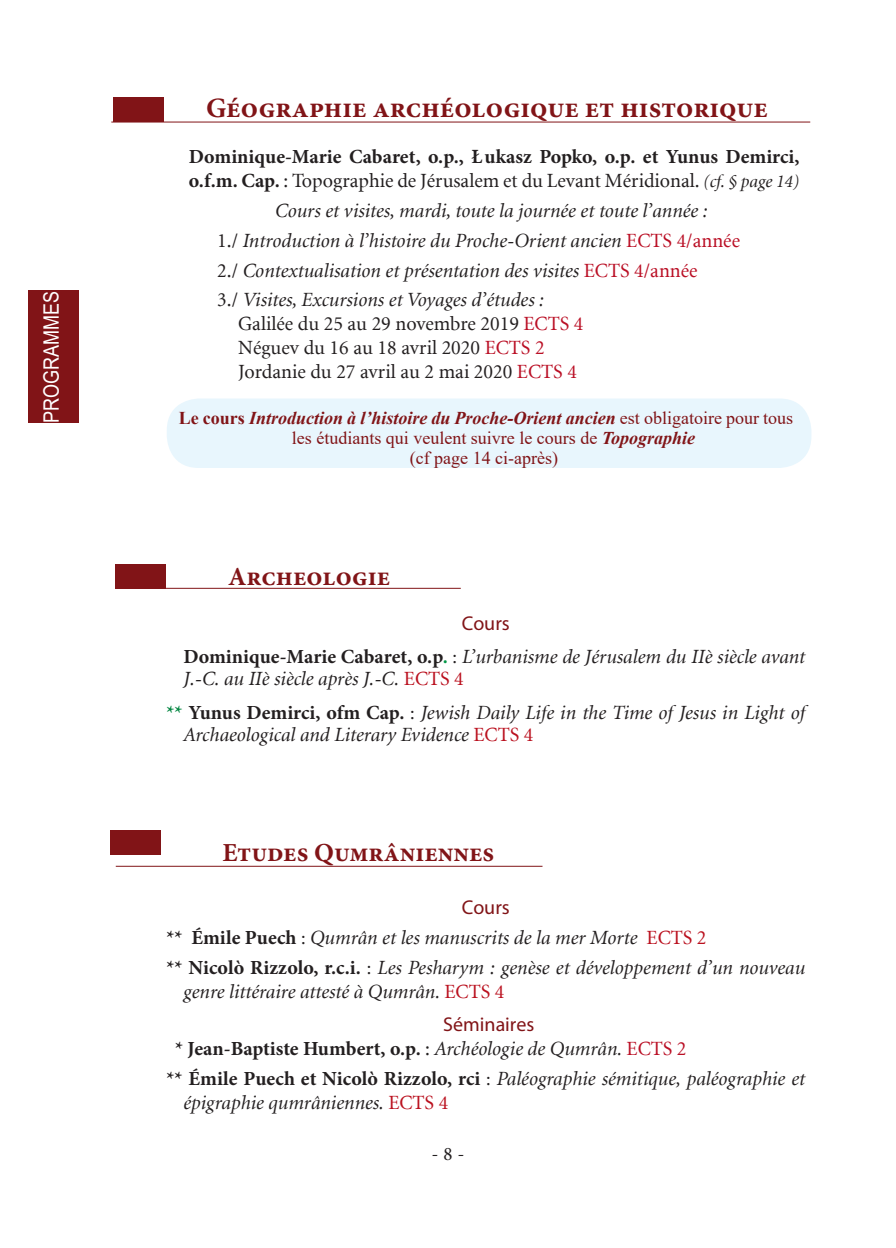
<style>
.page{position:relative;width:896px;height:1248px;background:#fff}
.page>*{position:absolute;margin:0;border:0;box-sizing:border-box;transform-origin:0 0}
.t1{font:700 28px "Minion Pro";color:#811417}
.t2{font:700 26px "Minion Pro";color:#811417}
.t3{font:21.2px "Arial";color:#fff;scale:.85 1}
.t4{font:italic 20px/22px "Minion LT";color:#231f20}
.t5{font:20px/24px "Minion LT";color:#231f20}
.t6{font:700 20px "Minion Pro";letter-spacing:-.005em;color:#231f20}
.t7{font:20px "Myriad Pro";color:#811417}
.t8{font:20px "Minion Pro";color:#231f20}
.t9{font:italic 700 18px "Times New Roman";color:#811417}
.t10{font:18px "Times New Roman";color:#811417}
.s1{font-family:"Minion LT"}
.s2{font-family:"Minion Pro";font-weight:700}
.s3{font-style:italic;font-size:18px}
.s4{font-style:normal}
.s5{font-style:normal;color:#ba0f25}
.s6{color:#ba0f25}
.s7{font-weight:400;font-style:normal}
.s8{font-weight:700;font-style:italic}
.s9{font-family:"Minion Pro";font-weight:700;font-style:normal}
.s10{font-family:"Minion Pro";font-weight:700;font-style:normal;color:#009747}
.s11{font-family:"Minion Pro";font-style:normal}
.s12{font-style:normal;color:#ba101e}
.s13{font-family:"Minion Pro";font-weight:700;font-style:normal;color:#008540}
.s14{font-family:"Minion LT";font-weight:400}
.s15{font-family:"Minion LT";font-weight:400;font-style:italic}
.s16{font-family:"Minion LT";font-weight:400;color:#ba0f25}
</style>
<div class="page">
<div style="left:28px;top:290px;width:51px;height:133px;background:#811417"></div>
<div style="left:116px;top:564px;width:50px;height:24px;background:#811417"></div>
<hr style="left:136px;top:588px;width:325px;height:1px;background:#811417">
<div style="left:111px;top:829px;width:50px;height:25px;background:#811417"></div>
<hr style="left:116px;top:865px;width:426px;height:1px;background:#811417">
<div style="left:167px;top:398px;width:644px;height:70px;background:#e8f6fd;border-radius:32px"></div>
<hr style="left:111px;top:122px;width:699px;height:1px;background:#811417">
<div style="left:113px;top:98px;width:51px;height:24px;background:#811417"></div>
<p class="t3" style="left:37px;top:422px;width:156px;rotate:-90deg">PROGRAMMES</p>
<h1 class="t1" style="left:206px;top:88px;width:563px">Géographie archéologique et historique</h1>
<p class="t6" style="left:189px;top:143px;width:612px">Dominique-Marie Cabaret, o.p., <span class="s1">Ł</span>ukasz Popko, o.p. et Yunus Demirci,</p>
<p class="t5" style="left:189px;top:170px;width:612px"><span class="s2">o.f.m. Cap.</span> : Topographie de Jérusalem et du Levant Méridional. <span class="s3">(cf. § page 14)</span></p>
<p class="t4" style="left:275px;top:200px;width:434px">Cours et visites, mardi, toute la journée et toute l’année :</p>
<p class="t4" style="left:217px;top:230px;width:524px"><span class="s4">1./</span> Introduction à l’histoire du Proche-Orient ancien <span class="s5">ECTS 4/année</span></p>
<p class="t4" style="left:217px;top:260px;width:482px"><span class="s4">2./</span> Contextualisation et présentation des visites <span class="s5">ECTS 4/année</span></p>
<p class="t4" style="left:217px;top:289px;width:328px"><span class="s4">3./</span> Visites, Excursions et Voyages d’études :</p>
<p class="t5" style="left:238px;top:312px;width:347px">Galilée du 25 au 29 novembre 2019 <span class="s6">ECTS 4<br></span>Néguev du 16 au 18 avril 2020 <span class="s6">ECTS 2<br></span>Jordanie du 27 avril au 2 mai 2020 <span class="s6">ECTS 4</span></p>
<p class="t9" style="left:179px;top:406px;width:616px"><span class="s4">Le cours</span> Introduction à l’histoire du Proche-Orient ancien <span class="s7">est obligatoire pour tous</span></p>
<p class="t10" style="left:292px;top:425px;width:405px">les étudiants qui veulent suivre le cours de <span class="s8">Topographie</span></p>
<p class="t10" style="left:410px;top:445px;width:150px">(cf page 14 ci-après)</p>
<h2 class="t2" style="left:228px;top:558px;width:164px">Archeologie</h2>
<p class="t7" style="left:462px;top:610px;width:49px">Cours</p>
<p class="t4" style="left:183px;top:646px;width:623px"><span class="s9">Dominique-Marie Cabaret, o.p</span><span class="s10">.</span> <span class="s11">:</span> L’urbanisme de Jérusalem du IIè siècle avant<br>J.-C. au IIè siècle après J.-C. <span class="s12">ECTS 4</span></p>
<p class="t4" style="left:183px;top:702px;width:623px;text-indent:-17px"><span class="s13">**</span> <span class="s9">Yunus Demirci, ofm Cap.</span> <span class="s11">:</span> Jewish Daily Life in the Time of Jesus in Light of<br>Archaeological and Literary Evidence <span class="s12">ECTS 4</span></p>
<h2 class="t2" style="left:222px;top:834px;width:273px">Etudes Qumrâniennes</h2>
<p class="t7" style="left:462px;top:895px;width:49px">Cours</p>
<p class="t4" style="left:166px;top:923px;width:640px;line-height:29.6px"><span class="s9">** Émile Puech</span> <span class="s11">:</span> Qumrân et les manuscrits de la mer Morte <span class="s12">ECTS 2<br></span><span class="s9">** Nicolò Rizzolo, r.c.i.</span> <span class="s11">:</span> Les Pesharym : genèse et développement d’un nouveau</p>
<p class="t4" style="left:183px;top:981px;width:322px">genre littéraire attesté à Qumrân. <span class="s12">ECTS 4</span></p>
<p class="t7" style="left:443px;top:1011px;width:93px">Séminaires</p>
<p class="t6" style="left:175px;top:1034px;width:513px">* Jean-Baptiste Humbert, o.p. <span class="s14">:</span> <span class="s15">Archéologie de Qumrân.</span> <span class="s16">ECTS 2</span></p>
<p class="t4" style="left:183px;top:1067px;width:623px;line-height:24px;text-indent:-17px"><span class="s9">** Émile Puech et Nicolò Rizzolo, rci</span> <span class="s11">:</span> Paléographie sémitique, paléographie et épigraphie qumrâniennes. <span class="s12">ECTS 4</span></p>
<p class="t8" style="left:431px;top:1140px;width:35px">- 8 -</p>
</div>
